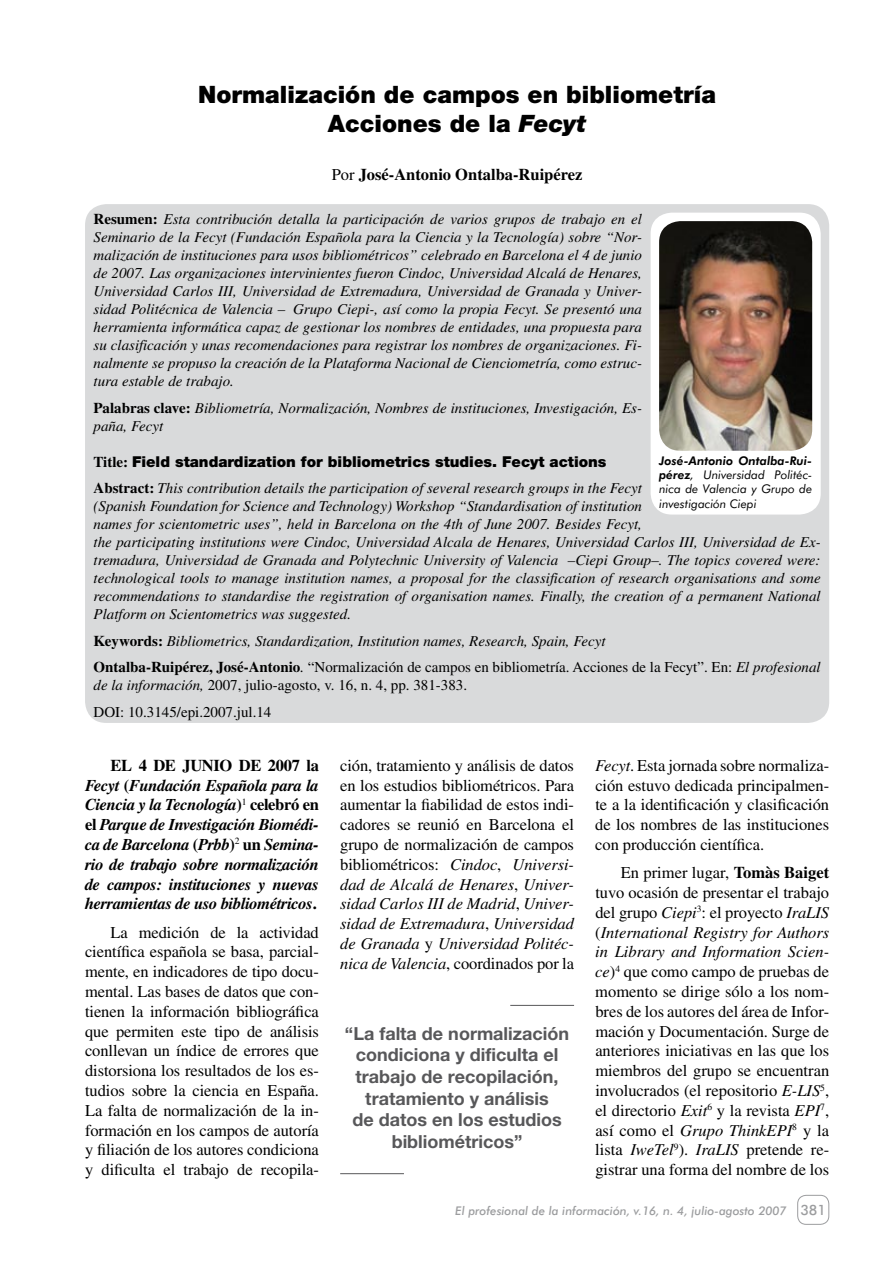
<style>
.page{position:relative;width:893px;height:1263px;background:#fff}
.page>*{position:absolute;margin:0;border:0;box-sizing:border-box;transform-origin:0 0}
.t1{font:900 24px/28.8px "Helvetica Neue";color:#000;text-align:center}
.t2{font:700 18px/21.6px "Helvetica Neue";color:#58585a;text-align:center}
.t3{font:16.5px/19.8px "Times";letter-spacing:-.005em;color:#000;text-align:justify}
.t4{font:italic 700 16.5px/19.8px "Times";letter-spacing:-.02em;color:#000;text-align:justify}
.t5{font:700 16.5px "Times";color:#000}
.t6{font:italic 15px/18px "Times";color:#000}
.t7{font:15px/26.5px "Times";color:#000}
.t8{font:900 15px "Helvetica Neue";color:#000}
.t9{font:500 14.25px "Futura BT";color:#9c9d9f}
.t10{font:italic 12px/14.4px "Futura BT";color:#000;text-align:justify}
.t11{font:italic 500 12px "Futura BT";color:#9c9d9f}
.s1{font-style:italic}
.s2{font-weight:400}
.s3{font-weight:700;font-style:normal}
.s4{font-family:"Times";font-weight:700}
.s5{font-style:normal}
.s6{font-weight:800}
.s7{font-weight:700}
</style>
<div class="page">
<div style="left:797px;top:1195px;width:32px;height:30px;border:1px solid #9c9d9f;border-radius:9px"></div>
<div style="left:85px;top:204px;width:744px;height:519px;background:#d9dadb;border-radius:21px"></div>
<hr style="left:510px;top:1005px;width:64px;height:1px;background:#58585a">
<hr style="left:340px;top:1173px;width:64px;height:1px;background:#58585a">
<div style="left:651px;top:213px;width:170px;height:301px;background:#fff;border-radius:21px"></div>
<img style="left:659px;top:221px;width:153px;height:230px;border-radius:21px">
<h1 class="t1" style="left:198px;top:80px;width:519px">Normalización de campos en bibliometría<br>Acciones de la <span class="s1">Fecyt</span></h1>
<p class="t5" style="left:332px;top:165px;width:252px"><span class="s2">Por</span> José-Antonio Ontalba-Ruipérez</p>
<p class="t6" style="left:94px;top:210px;width:550px;text-align:justify"><span class="s3">Resumen:</span> Esta contribución detalla la participación de varios grupos de trabajo en el Seminario de la Fecyt (Fundación Española para la Ciencia y la Tecnología) sobre “Nor&shy;malización de instituciones para usos bibliométricos” celebrado en Barcelona el 4 de junio de 2007. Las organizaciones intervinientes fueron Cindoc, Universidad Alcalá de Henares, Universidad Carlos III, Universidad de Extremadura, Universidad de Granada y Univer&shy;sidad Politécnica de Valencia – Grupo Ciepi-, así como la propia Fecyt. Se presentó una herramienta informática capaz de gestionar los nombres de entidades, una propuesta para su clasificación y unas recomendaciones para registrar los nombres de organizaciones. Fi&shy;nalmente se propuso la creación de la Plataforma Nacional de Cienciometría, como estruc&shy;tura estable de trabajo.</p>
<p class="t6" style="left:94px;top:399px;width:550px"><span class="s3">Palabras clave:</span> Bibliometría, Normalización, Nombres de instituciones, Investigación, Es&shy;paña, Fecyt</p>
<p class="t8" style="left:94px;top:453px;width:514px"><span class="s4">Title:</span> Field standardization for bibliometrics studies. Fecyt actions</p>
<p class="t6" style="left:94px;top:479px;width:729px"><span class="s3">Abstract:</span> This contribution details the participation of several research groups in the Fecyt<br>(Spanish Foundation for Science and Technology) Workshop “Standardisation of institution<br>names for scientometric uses”, held in Barcelona on the 4th of June 2007. Besides Fecyt,<br>the participating institutions were Cindoc, Universidad Alcala de Henares, Universidad Carlos III, Universidad de Ex&shy;tremadura, Universidad de Granada and Polytechnic University of Valencia –Ciepi Group–. The topics covered were: technological tools to manage institution names, a proposal for the classification of research organisations and some recommendations to standardise the registration of organisation names. Finally, the creation of a permanent National Platform on Scientometrics was suggested.</p>
<p class="t6" style="left:94px;top:628px;width:729px;line-height:26.5px"><span class="s3">Keywords:</span> Bibliometrics, Standardization, Institution names, Research, Spain, Fecyt<br><span class="s3">Ontalba-Ruipérez, José-Antonio</span>. <span class="s5">“Normalización de campos en bibliometría. Acciones de la Fecyt”. En:</span> El profesional</p>
<p class="t7" style="left:94px;top:672px;width:375px"><span class="s1">de la información,</span> 2007, julio-agosto, v. 16, n. 4, pp. 381-383.<br>DOI: 10.3145/epi.2007.jul.14</p>
<p class="t10" style="left:659px;top:453px;width:155px"><span class="s6">José-Antonio Ontalba-Rui&shy;pérez</span>, Universidad Politéc&shy;nica de Valencia y Grupo de investigación Ciepi</p>
<p class="t4" style="left:85px;top:755px;width:235px;text-indent:26px"><span class="s5">EL 4 DE JUNIO DE 2007 la </span>Fecyt <span class="s5">(</span>Fundación Española para la Ciencia y la Tecnología<span class="s5">)</span><sup>1</sup> <span class="s5">celebró en el</span> Parque de Investigación Biomédi&shy;ca de Barcelona <span class="s5">(</span>Prbb<span class="s5">)</span><sup>2</sup> <span class="s5">un</span> Semina&shy;rio de trabajo sobre normalización de campos: instituciones y nuevas herramientas de uso bibliométricos<span class="s5">.</span></p>
<p class="t3" style="left:85px;top:922px;width:235px;text-indent:26px">La medición de la actividad científica española se basa, parcial&shy;mente, en indicadores de tipo docu&shy;mental. Las bases de datos que con&shy;tienen la información bibliográfica que permiten este tipo de análisis conllevan un índice de errores que distorsiona los resultados de los es&shy;tudios sobre la ciencia en España.<br>La falta de normalización de la in&shy;formación en los campos de autoría y filiación de los autores condiciona y dificulta el trabajo de recopila-</p>
<p class="t3" style="left:340px;top:755px;width:235px">ción, tratamiento y análisis de datos en los estudios bibliométricos. Para aumentar la fiabilidad de estos indi&shy;cadores se reunió en Barcelona el grupo de normalización de campos bibliométricos: <span class="s1">Cindoc</span>, <span class="s1">Universi&shy;dad de Alcalá de Henares</span>, <span class="s1">Univer&shy;sidad Carlos III de Madrid</span>, <span class="s1">Univer&shy;sidad de Extremadura</span>, <span class="s1">Universidad de Granada</span> y <span class="s1">Universidad Politéc&shy;nica de Valencia</span>, coordinados por la</p>
<p class="t3" style="left:595px;top:755px;width:235px"><span class="s1">Fecyt</span>. Esta jornada sobre normaliza&shy;ción estuvo dedicada principalmen&shy;te a la identificación y clasificación de los nombres de las instituciones con producción científica.</p>
<p class="t3" style="left:595px;top:863px;width:235px;text-indent:25px">En primer lugar, <span class="s7">Tomàs Baiget </span>tuvo ocasión de presentar el trabajo del grupo <span class="s1">Ciepi</span><sup>3</sup>: el proyecto <span class="s1">IraLIS </span>(<span class="s1">International Registry for Authors in Library and Information Scien&shy;ce</span>)<sup>4</sup> que como campo de pruebas de momento se dirige sólo a los nom&shy;bres de los autores del área de Infor&shy;mación y Documentación. Surge de anteriores iniciativas en las que los miembros del grupo se encuentran involucrados (el repositorio <span class="s1">E-LIS</span><sup>5</sup>, el directorio <span class="s1">Exit</span><sup>6</sup> y la revista <span class="s1">EPI</span><sup>7</sup>, así como el <span class="s1">Grupo ThinkEPI</span><sup>8</sup> y la lista <span class="s1">IweTel</span><sup>9</sup>). <span class="s1">IraLIS</span> pretende re&shy;gistrar una forma del nombre de los</p>
<p class="t2" style="left:345px;top:1022px;width:226px">“La falta de normalización condiciona y dificulta el trabajo de recopilación, tratamiento y análisis<br>de datos en los estudios bibliométricos”</p>
<p class="t11" style="left:455px;top:1203px;width:333px">El profesional de la información, v.16, n. 4, julio-agosto 2007</p>
<p class="t9" style="left:800px;top:1201px;width:27px">381</p>
</div>
